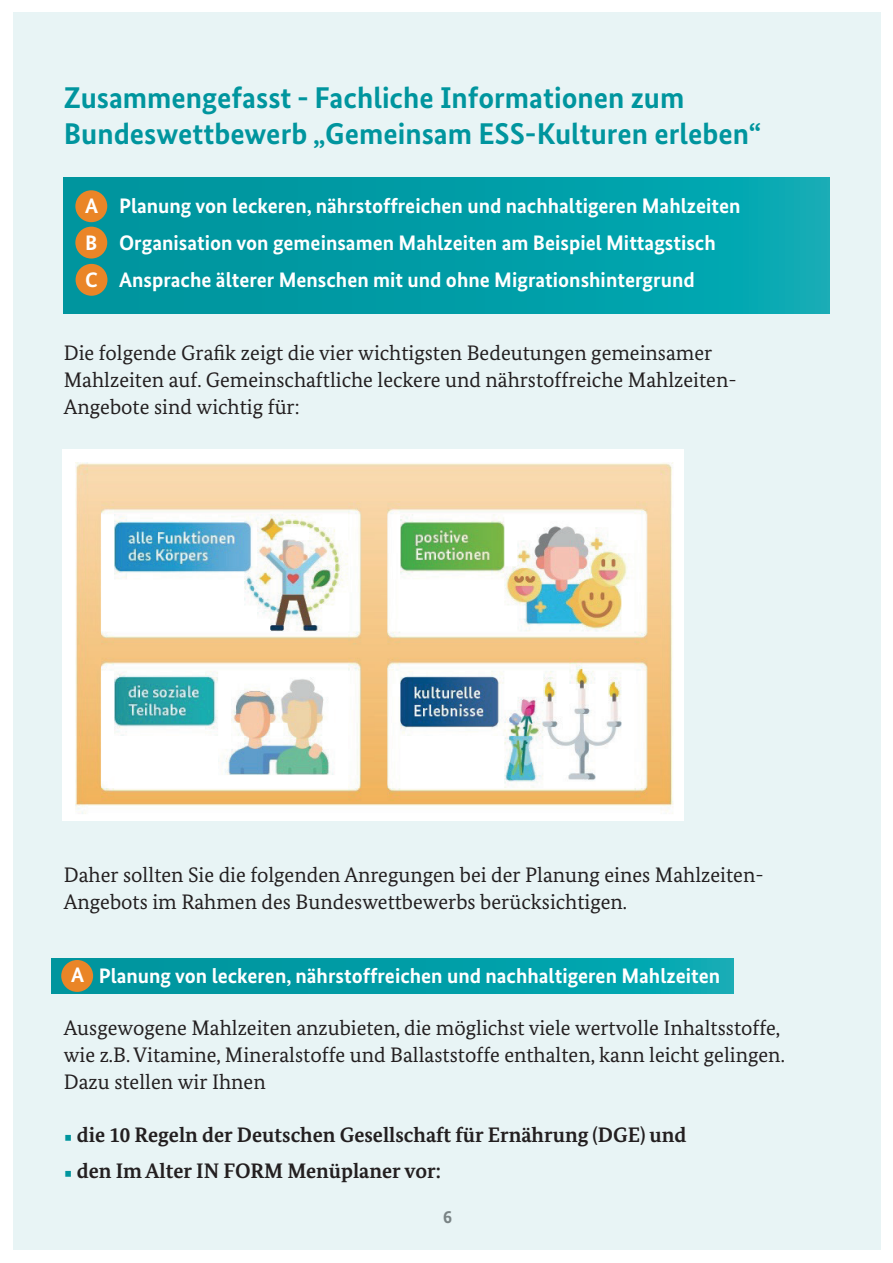
<style>
.page{position:relative;width:893px;height:1263px;background:#fff}
.page>*{position:absolute;margin:0;border:0;box-sizing:border-box;transform-origin:0 0}
.t1{font:700 30px/36px "Bundes Sans";color:#00959e}
.t2{font:21px/27px "Bundes Serif";color:#231f20}
.t3{font:700 21px/36.8px "Bundes Sans";color:#fff}
.t4{font:700 21px "Bundes Serif";color:#231f20}
.t5{font:700 18px "Bundes Sans";color:#231f20}
.s1{color:#00959e}
</style>
<div class="page">
<div style="left:13px;top:13px;width:867px;height:1237px;background:#e8f4f5"></div>
<svg style="left:64px;top:178px;width:765px;height:136px;background:#019ea7"></svg>
<svg style="left:51px;top:958px;width:682px;height:36px;background:#019ea7"></svg>
<div style="left:75px;top:190px;width:32px;height:32px;background:#ea8527;border-radius:50%"></div>
<div style="left:75px;top:227px;width:32px;height:32px;background:#ea8527;border-radius:50%"></div>
<div style="left:76px;top:264px;width:31px;height:32px;background:#ea8527;border-radius:50%"></div>
<div style="left:61px;top:960px;width:32px;height:32px;background:#ea8527;border-radius:50%"></div>
<img style="left:63px;top:450px;width:621px;height:371px">
<h1 class="t1" style="left:64px;top:80px;width:699px">Zusammengefasst - Fachliche Informationen zum<br>Bundeswettbewerb „Gemeinsam ESS-Kulturen erleben“</h1>
<p class="t3" style="left:85px;top:187px;width:657px">A Planung von leckeren, nährstoffreichen und nachhaltigeren Mahlzeiten<br>B Organisation von gemeinsamen Mahlzeiten am Beispiel Mittagstisch<br>C Ansprache älterer Menschen mit und ohne Migrationshintergrund</p>
<p class="t2" style="left:64px;top:339px;width:674px">Die folgende Grafik zeigt die vier wichtigsten Bedeutungen gemeinsamer<br>Mahlzeiten auf. Gemeinschaftliche leckere und nährstoffreiche Mahlzeiten-<br>Angebote sind wichtig für:</p>
<p class="t2" style="left:64px;top:861px;width:701px">Daher sollten Sie die folgenden Anregungen bei der Planung eines Mahlzeiten-<br>Angebots im Rahmen des Bundeswettbewerbs berücksichtigen.</p>
<p class="t3" style="left:99px;top:957px;width:623px">Planung von leckeren, nährstoffreichen und nachhaltigeren Mahlzeiten</p>
<p class="t2" style="left:64px;top:1014px;width:723px">Ausgewogene Mahlzeiten anzubieten, die möglichst viele wertvolle Inhaltsstoffe, wie z.B. Vitamine, Mineralstoffe und Ballaststoffe enthalten, kann leicht gelingen.<br>Dazu stellen wir Ihnen</p>
<p class="t4" style="left:64px;top:1121px;width:624px"><span class="s1">▪</span> die 10 Regeln der Deutschen Gesellschaft für Ernährung (DGE) und</p>
<p class="t4" style="left:64px;top:1158px;width:379px"><span class="s1">▪</span> den Im Alter IN FORM Menüplaner vor:</p>
<p class="t3" style="left:71px;top:957px;width:15px">A</p>
<p class="t5" style="left:443px;top:1205px;width:10px">6</p>
</div>
